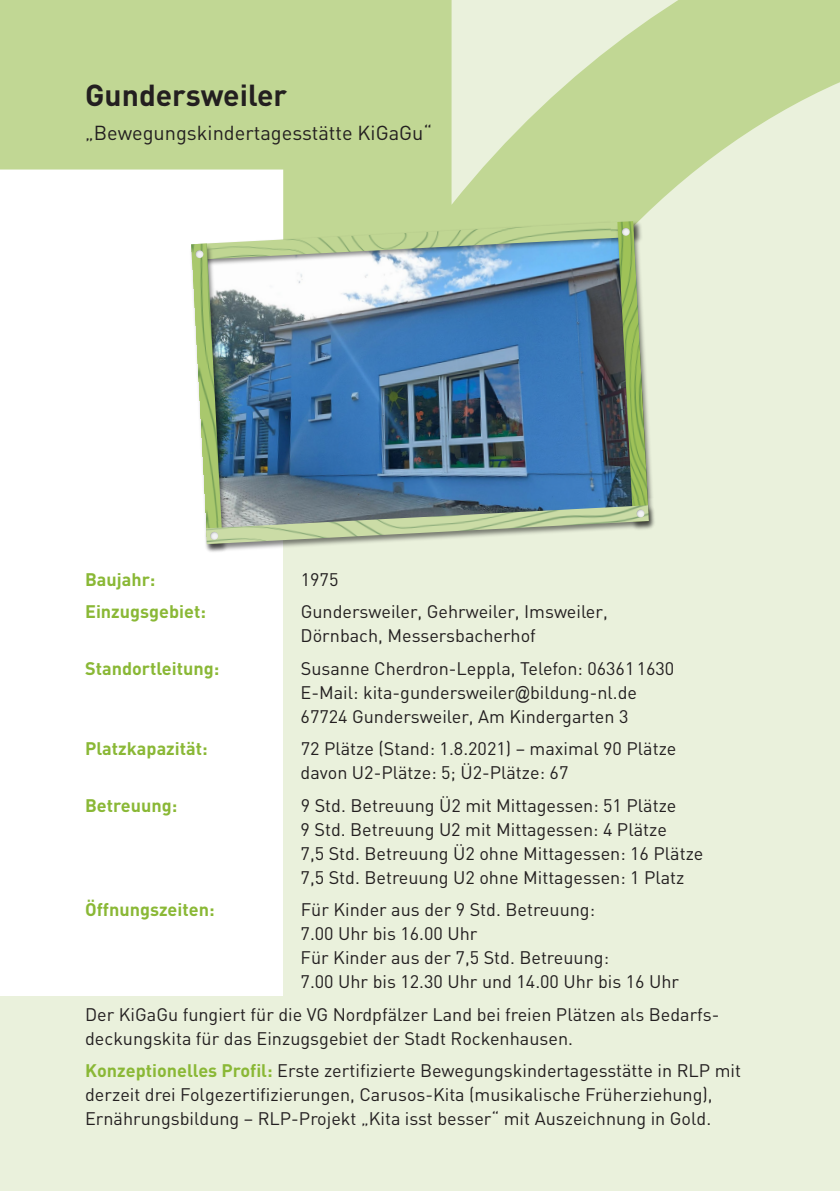
<style>
.page{position:relative;width:840px;height:1191px;background:#fff}
.page>*{position:absolute;margin:0;border:0;box-sizing:border-box;transform-origin:0 0}
.t1{font:700 30px "DIN";color:#231f20}
.t2{font:20px "DIN";color:#231f20}
.t3{font:18px/24px "DIN";color:#231f20}
.t4{font:700 18px "DIN";color:#8ab836}
.s1{font-family:"Arial Narrow"}
.s2{font-weight:700;color:#8ab836}
</style>
<div class="page">
<div style="left:283px;top:0;width:556px;height:1191px;background:#eaf1dc"></div>
<svg style="left:0;top:0;width:839px;height:214px;fill:#c1d794"></svg>
<div style="left:0;top:996px;width:839px;height:195px;background:#eaf1dc"></div>
<img style="left:236px;top:273px;width:373px;height:225px">
<img style="left:236px;top:214px;width:373px;height:59px">
<img style="left:236px;top:221px;width:373px;height:39px">
<img style="left:217px;top:242px;width:19px;height:256px">
<img style="left:191px;top:243px;width:31px;height:255px">
<img style="left:609px;top:214px;width:44px;height:284px">
<img style="left:617px;top:221px;width:31px;height:277px">
<img style="left:204px;top:498px;width:451px;height:54px">
<img style="left:206px;top:505px;width:442px;height:39px">
<svg style="left:210px;top:532px;width:8px;height:8px"></svg>
<svg style="left:195px;top:250px;width:8px;height:8px"></svg>
<svg style="left:636px;top:509px;width:8px;height:8px"></svg>
<svg style="left:621px;top:228px;width:8px;height:8px"></svg>
<p class="t1" style="left:85px;top:85px;width:203px">Gundersweiler</p>
<p class="t2" style="left:85px;top:126px;width:348px">„Bewegungskindertagesstätte KiGaGu“</p>
<p class="t4" style="left:85px;top:573px;width:72px">Baujahr:</p>
<p class="t3" style="left:300px;top:569px;width:39px">1975</p>
<p class="t4" style="left:85px;top:605px;width:122px">Einzugsgebiet:</p>
<p class="t3" style="left:300px;top:602px;width:308px">Gundersweiler, Gehrweiler, Imsweiler,<br>Dörnbach, Messersbacherhof</p>
<p class="t4" style="left:85px;top:662px;width:135px">Standortleitung:</p>
<p class="t3" style="left:300px;top:658px;width:375px">Susanne Cherdron-Leppla, Telefon: 063611630<br>E-Mail: kita-gundersweiler<span class="s1">@</span>bildung-nl.de<br>67724 Gundersweiler, Am Kindergarten 3</p>
<p class="t4" style="left:85px;top:742px;width:124px">Platzkapazität:</p>
<p class="t3" style="left:300px;top:739px;width:377px">72 Plätze (Stand: 1.8.2021) – maximal 90 Plätze davon U2-Plätze: 5; Ü2-Plätze: 67</p>
<p class="t4" style="left:85px;top:799px;width:94px">Betreuung:</p>
<p class="t3" style="left:300px;top:795px;width:404px">9 Std. Betreuung Ü2 mit Mittagessen: 51 Plätze<br>9 Std. Betreuung U2 mit Mittagessen: 4 Plätze<br>7,5 Std. Betreuung Ü2 ohne Mittagessen: 16 Plätze 7,5 Std. Betreuung U2 ohne Mittagessen: 1 Platz</p>
<p class="t4" style="left:85px;top:903px;width:131px">Öffnungszeiten:</p>
<p class="t3" style="left:300px;top:900px;width:380px">Für Kinder aus der 9 Std. Betreuung:<br>7.00 Uhr bis 16.00 Uhr<br>Für Kinder aus der 7,5 Std. Betreuung:<br>7.00 Uhr bis 12.30 Uhr und 14.00 Uhr bis 16 Uhr</p>
<p class="t3" style="left:85px;top:1004px;width:635px">Der KiGaGu fungiert für die VG Nordpfälzer Land bei freien Plätzen als Bedarfs&shy;deckungskita für das Einzugsgebiet der Stadt Rockenhausen.</p>
<p class="t3" style="left:85px;top:1061px;width:657px"><span class="s2">Konzeptionelles Profil:</span> Erste zertifizierte Bewegungskindertagesstätte in RLP mit derzeit drei Folgezertifizierungen, Carusos-Kita (musikalische Früherziehung),<br>Ernährungs bildung – RLP-Projekt „Kita isst besser“ mit Auszeichnung in Gold.</p>
</div>
